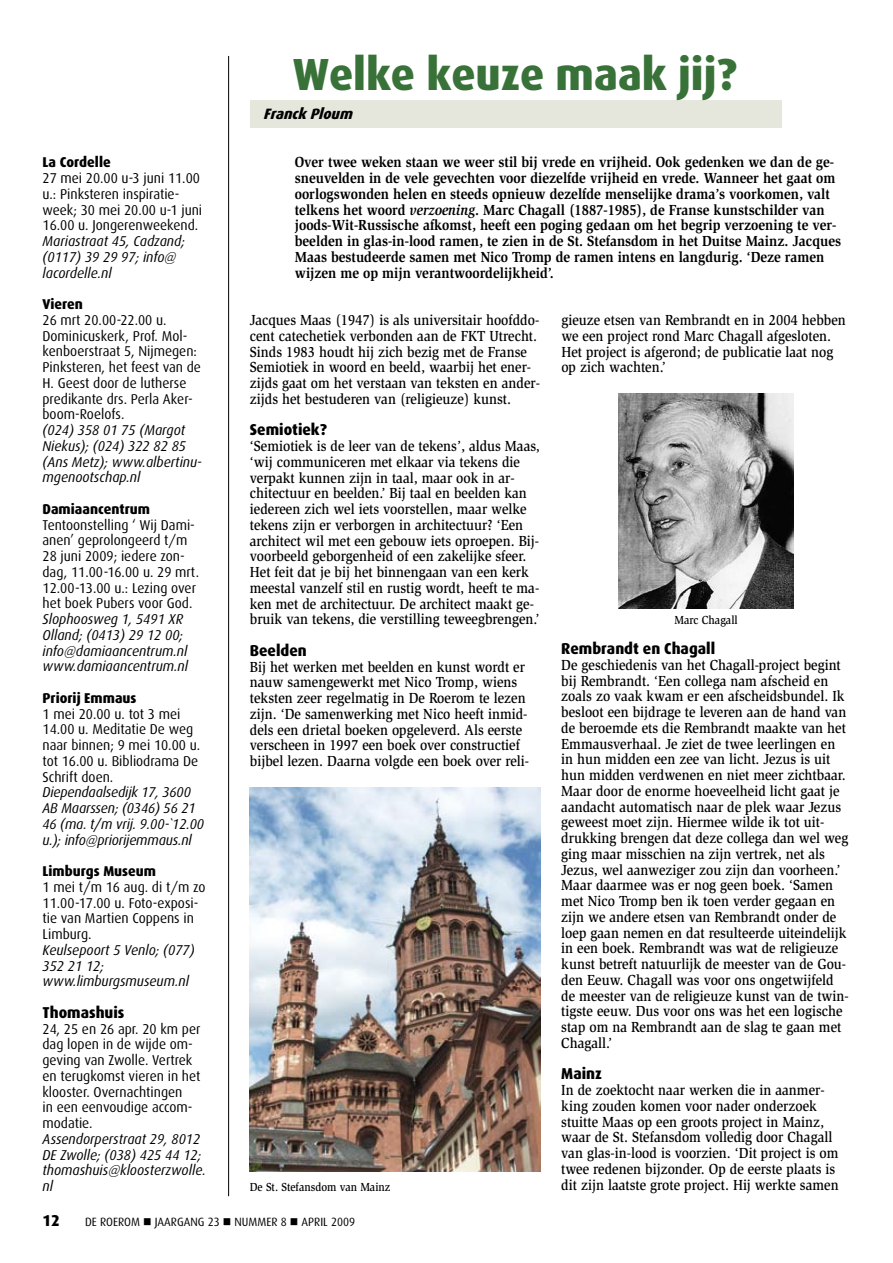
<style>
.page{position:relative;width:893px;height:1263px;background:#fff}
.page>*{position:absolute;margin:0;border:0;box-sizing:border-box;transform-origin:0 0}
.t1{font:800 45px "Dax";color:#397238;scale:.95 1}
.t2{font:800 15.75px "Dax";color:#000;scale:.95 1}
.t3{font:500 15px/15.8px "Slimbach Std";color:#000;scale:.9 1}
.t4{font:700 15px/15.8px "Slimbach Std";color:#000;scale:.9 1}
.t5{font:italic 800 15px "Dax";color:#000;scale:.95 1}
.t6{font:14.25px/15.8px "Dax";color:#000;scale:.95 1}
.t7{font:italic 14.25px/15.8px "Dax";color:#000;scale:.95 1}
.t8{font:800 14.25px "Dax";color:#000;scale:.95 1}
.t9{font:12px "Dax";color:#000;scale:.95 1}
.t10{font:500 12px "Slimbach Std";color:#000;scale:.9 1}
.s1{font-style:italic}
</style>
<div class="page">
<div style="left:250px;top:101px;width:532px;height:27px;background:#e5e7dd"></div>
<hr style="left:228px;top:56px;width:1px;height:1140px;background:#000">
<img style="left:250px;top:787px;width:290px;height:385px">
<img style="left:618px;top:393px;width:176px;height:215px">
<p class="t8" style="left:43px;top:154px;width:73px">La Cordelle</p>
<p class="t6" style="left:43px;top:170px;width:170px">27 mei 20.00 u-3 juni 11.00 u.: Pinksteren inspiratie&shy;week; 30 mei 20.00 u-1 juni<br>16.00 u. Jongerenweekend.</p>
<p class="t7" style="left:43px;top:233px;width:151px">Mariastraat 45, Cadzand; (0117) 39 29 97; info@ lacordelle.nl</p>
<p class="t8" style="left:43px;top:296px;width:44px">Vieren</p>
<p class="t6" style="left:43px;top:312px;width:168px">26 mrt 20.00-22.00 u.<br>Dominicuskerk, Prof. Mol&shy;kenboerstraat 5, Nijmegen:<br>Pinksteren, het feest van de<br>H. Geest door de lutherse predikante drs. Perla Aker&shy;boom-Roelofs.</p>
<p class="t7" style="left:43px;top:422px;width:169px">(024) 358 01 75 (Margot<br>Niekus); (024) 322 82 85 (Ans Metz); www.albertinu&shy;mgenootschap.nl</p>
<p class="t8" style="left:43px;top:501px;width:115px">Damiaancentrum</p>
<p class="t6" style="left:43px;top:517px;width:166px">Tentoonstelling ‘ Wij Dami&shy;anen’ geprolongeerd t/m<br>28 juni 2009; iedere zon&shy;dag, 11.00-16.00 u. 29 mrt.<br>12.00-13.00 u.: Lezing over het boek Pubers voor God.</p>
<p class="t7" style="left:43px;top:611px;width:155px">Slophoosweg 1, 5491 XR<br>Olland; (0413) 29 12 00; info@damiaancentrum.nl www.damiaancentrum.nl</p>
<p class="t8" style="left:43px;top:690px;width:100px">Priorij Emmaus</p>
<p class="t6" style="left:43px;top:706px;width:167px">1 mei 20.00 u. tot 3 mei<br>14.00 u. Meditatie De weg naar binnen; 9 mei 10.00 u. tot 16.00 u. Bibliodrama De<br>Schrift doen.</p>
<p class="t7" style="left:43px;top:785px;width:171px">Diependaalsedijk 17, 3600<br>AB Maarssen; (0346) 56 21<br>46 (ma. t/m vrij. 9.00-`12.00 u.); info@priorijemmaus.nl</p>
<p class="t8" style="left:43px;top:863px;width:121px">Limburgs Museum</p>
<p class="t6" style="left:43px;top:879px;width:173px">1 mei t/m 16 aug. di t/m zo<br>11.00-17.00 u. Foto-exposi&shy;tie van Martien Coppens in<br>Limburg.</p>
<p class="t7" style="left:43px;top:942px;width:162px">Keulsepoort 5 Venlo; (077)<br>352 21 12; www.limburgsmuseum.nl</p>
<p class="t2" style="left:43px;top:1003px;width:88px">Thomashuis</p>
<p class="t6" style="left:43px;top:1021px;width:168px">24, 25 en 26 apr. 20 km per dag lopen in de wijde om&shy;geving van Zwolle. Vertrek en terugkomst vieren in het klooster. Overnachtingen<br>in een eenvoudige accom&shy;modatie.</p>
<p class="t7" style="left:43px;top:1131px;width:173px">Assendorperstraat 29, 8012<br>DE Zwolle; (038) 425 44 12; thomashuis@kloosterzwolle. nl</p>
<h1 class="t1" style="left:293px;top:49px;width:469px">Welke keuze maak jij?</h1>
<p class="t5" style="left:263px;top:105px;width:100px">FranckPloum</p>
<p class="t4" style="left:295px;top:154px;width:609px">Over twee weken staan we weer stil bij vrede en vrijheid. Ook gedenken we dan de ge&shy;sneuvelden in de vele gevechten voor diezelfde vrijheid en vrede. Wanneer het gaat om oorlogswonden helen en steeds opnieuw dezelfde menselijke drama’s voorkomen, valt telkens het woord <span class="s1">verzoening</span>. Marc Chagall (1887-1985), de Franse kunstschilder van joods-Wit-Russische afkomst, heeft een poging gedaan om het begrip verzoening te ver&shy;beelden in glas-in-lood ramen, te zien in de St. Stefansdom in het Duitse Mainz. Jacques Maas bestudeerde samen met Nico Tromp de ramen intens en langdurig. ‘Deze ramen wijzen me op mijn verantwoordelijkheid’.</p>
<p class="t3" style="left:561px;top:312px;width:318px">gieuze etsen van Rembrandt en in 2004 hebben we een project rond Marc Chagall afgesloten.<br>Het project is afgerond; de publicatie laat nog op zich wachten.’</p>
<p class="t3" style="left:250px;top:312px;width:324px">Jacques Maas (1947) is als universitair hoofddo&shy;cent catechetiek verbonden aan de FKT Utrecht.<br>Sinds 1983 houdt hij zich bezig met de Franse Semiotiek in woord en beeld, waarbij het ener&shy;zijds gaat om het verstaan van teksten en ander&shy;zijds het bestuderen van (religieuze) kunst.</p>
<p class="t2" style="left:250px;top:421px;width:83px">Semiotiek?</p>
<p class="t3" style="left:250px;top:438px;width:324px">‘Semiotiek is de leer van de tekens’, aldus Maas, ‘wij communiceren met elkaar via tekens die verpakt kunnen zijn in taal, maar ook in ar&shy;chitectuur en beelden.’ Bij taal en beelden kan iedereen zich wel iets voorstellen, maar welke tekens zijn er verborgen in architectuur? ‘Een architect wil met een gebouw iets oproepen. Bij&shy;voorbeeld geborgenheid of een zakelijke sfeer.<br>Het feit dat je bij het binnengaan van een kerk meestal vanzelf stil en rustig wordt, heeft te ma&shy;ken met de architectuur. De architect maakt ge&shy;bruik van tekens, die verstilling teweegbrengen.’</p>
<p class="t2" style="left:250px;top:641px;width:61px">Beelden</p>
<p class="t3" style="left:250px;top:659px;width:312px">Bij het werken met beelden en kunst wordt er nauw samengewerkt met Nico Tromp, wiens teksten zeer regelmatig in De Roerom te lezen zijn. ‘De samenwerking met Nico heeft inmid&shy;dels een drietal boeken opgeleverd. Als eerste verscheen in 1997 een boek over constructief bijbel lezen. Daarna volgde een boek over reli-</p>
<p class="t10" style="left:675px;top:613px;width:72px">Marc Chagall</p>
<p class="t2" style="left:561px;top:640px;width:163px">Rembrandt en Chagall</p>
<p class="t3" style="left:561px;top:657px;width:321px">De geschiedenis van het Chagall-project begint bij Rembrandt. ‘Een collega nam afscheid en zoals zo vaak kwam er een afscheidsbundel. Ik besloot een bijdrage te leveren aan de hand van de beroemde ets die Rembrandt maakte van het Emmausverhaal. Je ziet de twee leerlingen en in hun midden een zee van licht. Jezus is uit hun midden verdwenen en niet meer zichtbaar.<br>Maar door de enorme hoeveelheid licht gaat je aandacht automatisch naar de plek waar Jezus geweest moet zijn. Hiermee wilde ik tot uit&shy;drukking brengen dat deze collega dan wel weg ging maar misschien na zijn vertrek, net als Jezus, wel aanweziger zou zijn dan voorheen.’ Maar daarmee was er nog geen boek. ‘Samen met Nico Tromp ben ik toen verder gegaan en zijn we andere etsen van Rembrandt onder de loep gaan nemen en dat resulteerde uiteindelijk in een boek. Rembrandt was wat de religieuze kunst betreft natuurlijk de meester van de Gou&shy;den Eeuw. Chagall was voor ons ongetwijfeld de meester van de religieuze kunst van de twin&shy;tigste eeuw. Dus voor ons was het een logische stap om na Rembrandt aan de slag te gaan met Chagall.’</p>
<p class="t2" style="left:561px;top:1065px;width:44px">Mainz</p>
<p class="t3" style="left:561px;top:1082px;width:310px">In de zoektocht naar werken die in aanmer&shy;king zouden komen voor nader onderzoek stuitte Maas op een groots project in Mainz, waar de St. Stefansdom volledig door Chagall van glas-in-lood is voorzien. ‘Dit project is om twee redenen bijzonder. Op de eerste plaats is dit zijn laatste grote project. Hij werkte samen</p>
<p class="t10" style="left:250px;top:1180px;width:158px">De St. Stefansdom van Mainz</p>
<p class="t2" style="left:43px;top:1211px;width:20px">12</p>
<p class="t9" style="left:85px;top:1215px;width:286px">DE ROEROM ■ JAARGANG 23 ■ NUMMER 8 ■ APRIL 2009</p>
</div>
